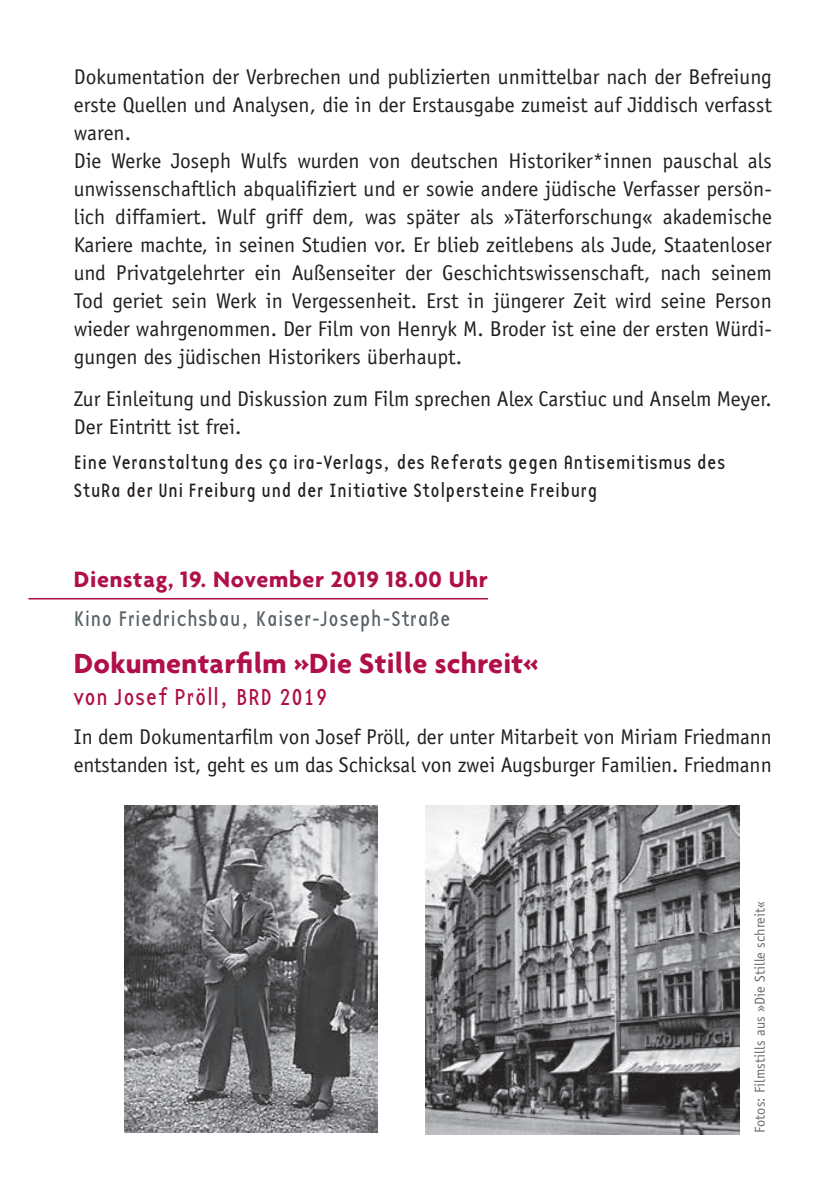
<style>
.page{position:relative;width:840px;height:1191px;background:#fff}
.page>*{position:absolute;margin:0;border:0;box-sizing:border-box;transform-origin:0 0}
.t1{font:700 30px "Agenda";letter-spacing:.01em;color:#b00f49}
.t2{font:700 24px "Agenda";letter-spacing:.03em;color:#b00f49}
.t3{font:24px "Base Twelve Sans";letter-spacing:.01em;color:#b00f49}
.t4{font:22px "Base Twelve Sans";letter-spacing:.005em;color:#586267}
.t5{font:21.4px/28px "Officina Sans Std";color:#231f20}
.t6{font:20px/28px "Base Twelve Sans";letter-spacing:.005em;color:#231f20}
.t7{font:14.4px "Officina Sans Std";letter-spacing:.005em;color:#6c6d70}
</style>
<div class="page">
<hr style="left:28px;top:598px;width:459px;height:1px;background:#b00f49">
<img style="left:125px;top:805px;width:252px;height:327px">
<img style="left:425px;top:805px;width:314px;height:329px">
<p class="t5" style="left:74px;top:62px;width:699px">Dokumentation der Verbrechen und publizierten unmittelbar nach der Befreiung erste Quellen und Analysen, die in der Erstausgabe zumeist auf Jiddisch verfasst waren.<br>Die Werke Joseph Wulfs wurden von deutschen Historiker*innen pauschal als unwissenschaftlich abqualifiziert und er sowie andere jüdische Verfasser persön&shy;lich diffamiert. Wulf griff dem, was später als »Täterforschung« akademische Kariere machte, in seinen Studien vor. Er blieb zeitlebens als Jude, Staatenloser und Privatgelehrter ein Außenseiter der Geschichtswissenschaft, nach seinem Tod geriet sein Werk in Vergessenheit. Erst in jüngerer Zeit wird seine Person wieder wahrgenommen. Der Film von Henryk M. Broder ist eine der ersten Würdi&shy;gungen des jüdischen Historikers überhaupt.</p>
<p class="t5" style="left:74px;top:384px;width:699px">Zur Einleitung und Diskussion zum Film sprechen Alex Carstiuc und Anselm Meyer.<br>Der Eintritt ist frei.</p>
<p class="t6" style="left:74px;top:448px;width:652px">Eine Veranstaltung des ça ira-Verlags, des Referats gegen Antisemitismus des<br>StuRa der Uni Freiburg und der Initiative Stolpersteine Freiburg</p>
<p class="t2" style="left:74px;top:564px;width:415px">Dienstag, 19. November 2019 18.00 Uhr</p>
<p class="t4" style="left:74px;top:605px;width:378px">Kino Friedrichsbau, Kaiser-Joseph-Straße</p>
<h1 class="t1" style="left:74px;top:644px;width:466px">Dokumentarfilm »Die Stille schreit«</h1>
<p class="t3" style="left:74px;top:681px;width:255px">von Josef Pröll, BRD 2019</p>
<p class="t5" style="left:74px;top:723px;width:699px">In dem Dokumentarfilm von Josef Pröll, der unter Mitarbeit von Miriam Friedmann entstanden ist, geht es um das Schicksal von zwei Augsburger Familien. Friedmann</p>
<p class="t7" style="left:751px;top:1133px;width:234px;rotate:-90deg">Fotos: Filmstills aus »Die Stille schreit«</p>
</div>
